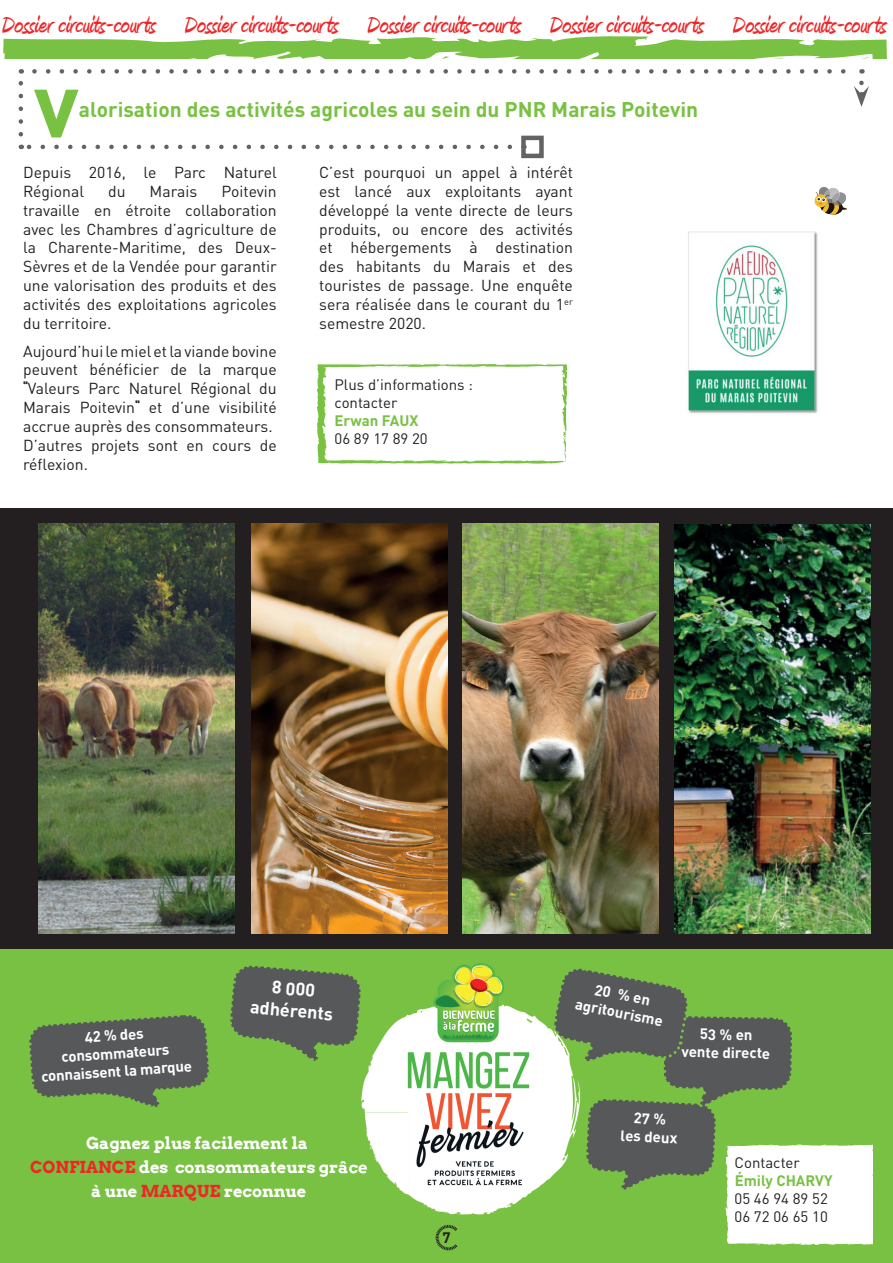
<style>
.page{position:relative;width:893px;height:1263px;background:#fff}
.page>*{position:absolute;margin:0;border:0;box-sizing:border-box;transform-origin:0 0}
.t1{font:700 91.8px "DINOT";color:#79c142}
.t2{font:700 30px "Amienne";color:#ee2628}
.t3{font:700 21px "DINOT";color:#79c142}
.t4{font:700 18px/21.6px "DINOT";color:#fff;text-align:center}
.t5{font:700 16.5px/24px "Arvo";color:#fff;text-align:center}
.t6{font:15.75px/18.9px "DINOT";color:#231f20}
.t7{font:700 15px/18px "DINOT";color:#fff;text-align:center}
.t8{font:15px/18px "DINOT";color:#231f20}
.t9{font:700 15px "DINOT";color:#79c142}
.t10{font:700 15px "DINOT";color:#231f20}
.s1{font-family:"Alpaca Scarlett Demo"}
.s2{color:#ee2628}
</style>
<div class="page">
<div style="left:0;top:927px;width:893px;height:336px;background:#79c142"></div>
<div style="left:1px;top:508px;width:892px;height:441px;background:#231f20"></div>
<svg style="left:28px;top:145px;width:482px;height:4px"></svg>
<svg style="left:34px;top:69px;width:812px;height:5px"></svg>
<svg style="left:19px;top:69px;width:4px;height:65px"></svg>
<div style="left:521px;top:136px;width:23px;height:22px;border:4px solid #636366"></div>
<svg style="left:854px;top:83px;width:15px;height:24px"></svg>
<img style="left:688px;top:231px;width:130px;height:183px">
<img style="left:38px;top:523px;width:196px;height:410px">
<img style="left:252px;top:523px;width:196px;height:410px">
<img style="left:463px;top:523px;width:196px;height:410px">
<img style="left:675px;top:524px;width:196px;height:409px">
<img style="left:361px;top:963px;width:190px;height:251px">
<img style="left:361px;top:1112px;width:47px;height:92px">
<img style="left:343px;top:1161px;width:24px;height:16px">
<svg style="left:230px;top:963px;width:134px;height:100px"></svg>
<svg style="left:29px;top:1015px;width:180px;height:92px"></svg>
<svg style="left:3px;top:36px;width:884px;height:23px"></svg>
<svg style="left:435px;top:1224px;width:23px;height:27px"></svg>
<svg style="left:317px;top:364px;width:251px;height:100px"></svg>
<svg style="left:814px;top:187px;width:33px;height:28px"></svg>
<svg style="left:551px;top:968px;width:322px;height:277px"></svg>
<h2 class="t2" style="left:1px;top:11px;width:886px">Dossier circuits-courts Dossier circuits-courts Dossier circuits-courts Dossier circuits-courts Dossier circuits-courts</h2>
<h1 class="t1" style="left:34px;top:44px;width:47px">v</h1>
<h3 class="t3" style="left:79px;top:96px;width:621px">alorisation des activités agricoles au sein du PNR Marais Poitevin</h3>
<p class="t6" style="left:23px;top:162px;width:255px">Depuis 2016, le Parc Naturel<br>Régional</p>
<p class="t6" style="left:23px;top:181px;width:255px;text-align:justify;text-indent:198px">Poitevin travaille en étroite collaboration avec les Chambres d’agriculture de la Charente-Maritime, des Deux-Sèvres et de la Vendée pour garantir une valorisation des produits et des activités des exploitations agricoles du territoire.</p>
<p class="t6" style="left:23px;top:341px;width:255px">Aujourd’hui le miel et la viande bovine peuvent bénéficier de la marque <span class="s1">“</span>Valeurs Parc Naturel Régional du<br>Marais Poitevin<span class="s1">“</span> et d’une visibilité accrue auprès des consommateurs.<br>D’autres projets sont en cours de réflexion.</p>
<p class="t6" style="left:108px;top:181px;width:19px">du</p>
<p class="t6" style="left:150px;top:181px;width:49px">Marais</p>
<p class="t6" style="left:319px;top:162px;width:255px;text-align:justify">C’est pourquoi un appel à intérêt est lancé aux exploitants ayant développé la vente directe de leurs produits, ou encore des activités et hébergements à destination des habitants du Marais et des touristes de passage. Une enquête sera réalisée dans le courant du 1<sup>er </sup>semestre 2020.</p>
<p class="t8" style="left:335px;top:375px;width:140px">Plus d’informations : contacter</p>
<p class="t9" style="left:335px;top:411px;width:85px">Erwan FAUX</p>
<p class="t8" style="left:335px;top:429px;width:95px">06 89 17 89 20</p>
<p class="t7" style="left:38px;top:1031px;width:153px;rotate:-4deg">42 % des consommateurs connaissent la marque</p>
<p class="t4" style="left:253px;top:974px;width:84px;rotate:5deg">8 000 adhérents</p>
<p class="t5" style="left:30px;top:1131px;width:339px">Gagnez plus facilement la<br><span class="s2">CONFIANCE</span> des consommateurs grâce à une <span class="s2">MARQUE</span> reconnue</p>
<p class="t10" style="left:442px;top:1228px;width:10px">7</p>
<p class="t7" style="left:581px;top:977px;width:91px;rotate:11deg">20 % en agritourisme</p>
<p class="t7" style="left:682px;top:1024px;width:90px;rotate:1deg">53 % en vente directe</p>
<p class="t7" style="left:622px;top:1108px;width:59px;rotate:3deg">27 %<br>les deux</p>
<p class="t8" style="left:735px;top:1154px;width:67px">Contacter</p>
<p class="t9" style="left:735px;top:1171px;width:99px">Émily CHARVY</p>
<p class="t8" style="left:735px;top:1190px;width:95px">05 46 94 89 52<br>06 72 06 65 10</p>
</div>
